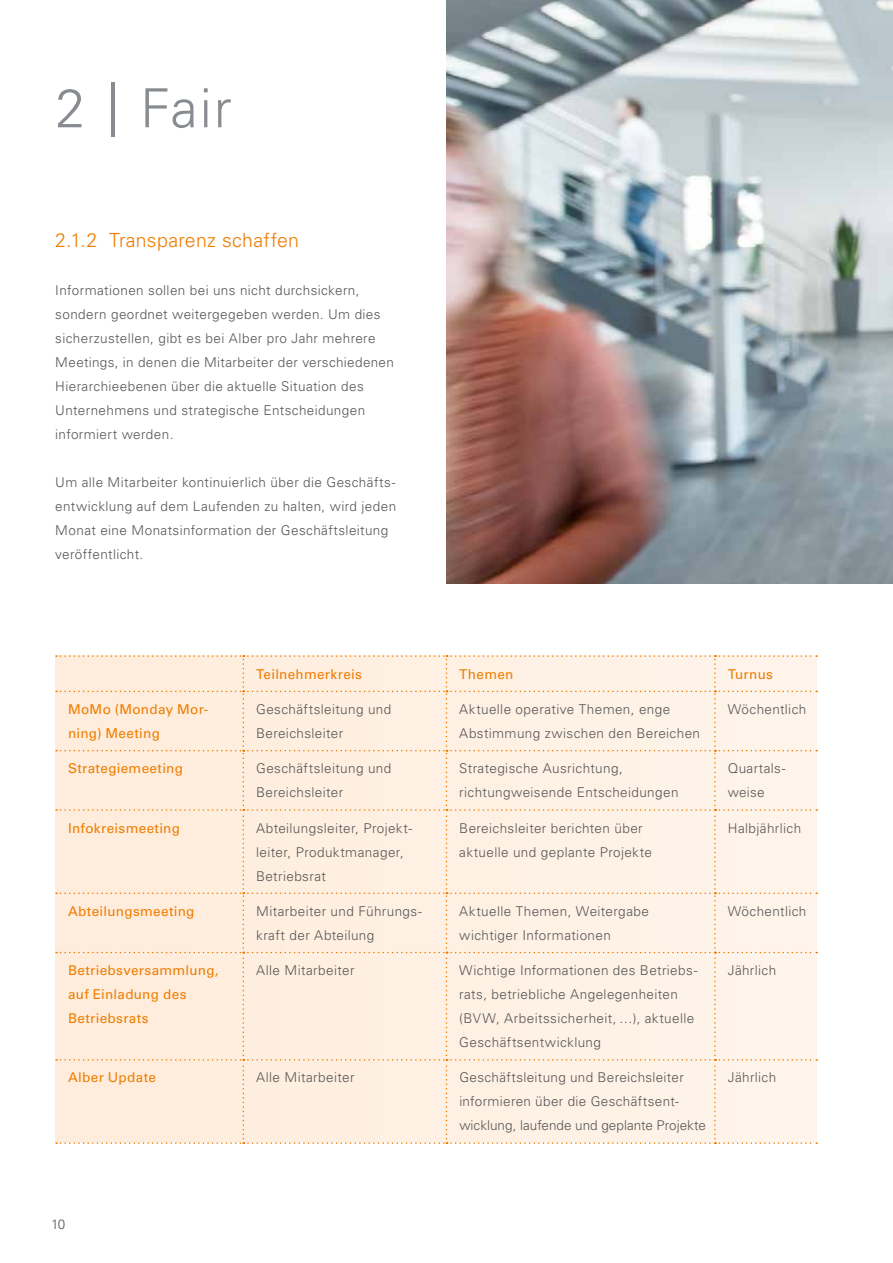
<style>
.page{position:relative;width:893px;height:1263px;background:#fff}
.page>*{position:absolute;margin:0;border:0;box-sizing:border-box;transform-origin:0 0}
.t1{font:300 54px "Univers LT Std";color:#888c90}
.t2{font:300 19.5px "Univers LT Std";letter-spacing:.015em;color:#ef7c00}
.t3{font:300 13.5px/24px "Univers LT Std";letter-spacing:.03em;color:#565656}
.t4{font:13.5px/24px "Univers LT Std";letter-spacing:.025em;color:#ef7c00}
</style>
<div class="page">
<div style="left:56px;top:655px;width:761px;height:489px;background:#fef0e3"></div>
<img style="left:446px;top:0;width:447px;height:583px">
<h1 class="t1" style="left:55px;top:76px;width:178px">2 | Fair</h1>
<h2 class="t2" style="left:55px;top:229px;width:245px">2.1.2 Transparenz schaffen</h2>
<p class="t3" style="left:55px;top:279px;width:340px">Informationen sollen bei uns nicht durchsickern, sondern geordnet weitergegeben werden. Um dies sicherzustellen, gibt es bei Alber pro Jahr mehrere Meetings, in denen die Mitarbeiter der verschiedenen Hierarchieebenen über die aktuelle Situation des Unternehmens und strategische Entscheidungen informiert werden.</p>
<p class="t3" style="left:55px;top:471px;width:342px">Um alle Mitarbeiter kontinuierlich über die Geschäfts&shy;entwicklung auf dem Laufenden zu halten, wird jeden Monat eine Monatsinformation der Geschäftsleitung veröffentlicht.</p>
<p class="t4" style="left:256px;top:662px;width:107px">Teilnehmerkreis</p>
<p class="t4" style="left:459px;top:662px;width:56px">Themen</p>
<p class="t4" style="left:728px;top:662px;width:47px">Turnus</p>
<p class="t4" style="left:68px;top:697px;width:142px">MoMo (Monday Mor&shy;ning) Meeting</p>
<p class="t3" style="left:256px;top:697px;width:137px">Geschäftsleitung und<br>Bereichsleiter</p>
<p class="t3" style="left:459px;top:697px;width:242px">Aktuelle operative Themen, enge<br>Abstimmung zwischen den Bereichen</p>
<p class="t3" style="left:728px;top:697px;width:80px">Wöchentlich</p>
<p class="t4" style="left:68px;top:756px;width:116px">Strategiemeeting</p>
<p class="t3" style="left:256px;top:756px;width:137px">Geschäftsleitung und<br>Bereichsleiter</p>
<p class="t3" style="left:459px;top:756px;width:221px">Strategische Ausrichtung, richtungweisende Entscheidungen</p>
<p class="t3" style="left:728px;top:756px;width:59px">Quartals&shy;weise</p>
<p class="t4" style="left:68px;top:816px;width:114px">Infokreismeeting</p>
<p class="t3" style="left:256px;top:816px;width:157px">Abteilungsleiter, Projekt&shy;leiter, Produktmanager,<br>Betriebsrat</p>
<p class="t3" style="left:459px;top:816px;width:194px">Bereichsleiter berichten über aktuelle und geplante Projekte</p>
<p class="t3" style="left:728px;top:816px;width:75px">Halbjährlich</p>
<p class="t4" style="left:68px;top:899px;width:128px">Abteilungsmeeting</p>
<p class="t3" style="left:256px;top:899px;width:167px">Mitarbeiter und Führungs&shy;kraft der Abteilung</p>
<p class="t3" style="left:459px;top:899px;width:191px">Aktuelle Themen, Weitergabe wichtiger Informationen</p>
<p class="t3" style="left:728px;top:899px;width:80px">Wöchentlich</p>
<p class="t4" style="left:68px;top:958px;width:152px">Betriebsversammlung, auf Einladung des<br>Betriebsrats</p>
<p class="t3" style="left:256px;top:958px;width:100px">Alle Mitarbeiter</p>
<p class="t3" style="left:459px;top:958px;width:240px">Wichtige Informationen des Betriebs&shy;rats, betriebliche Angelegenheiten (BVW, Arbeitssicherheit, …), aktuelle Geschäftsentwicklung</p>
<p class="t3" style="left:728px;top:958px;width:50px">Jährlich</p>
<p class="t4" style="left:68px;top:1066px;width:89px">Alber Update</p>
<p class="t3" style="left:256px;top:1066px;width:100px">Alle Mitarbeiter</p>
<p class="t3" style="left:459px;top:1066px;width:248px">Geschäftsleitung und Bereichsleiter informieren über die Geschäftsent&shy;wicklung, laufende und geplante Projekte</p>
<p class="t3" style="left:728px;top:1066px;width:50px">Jährlich</p>
<p class="t3" style="left:51px;top:1212px;width:16px">10</p>
</div>
